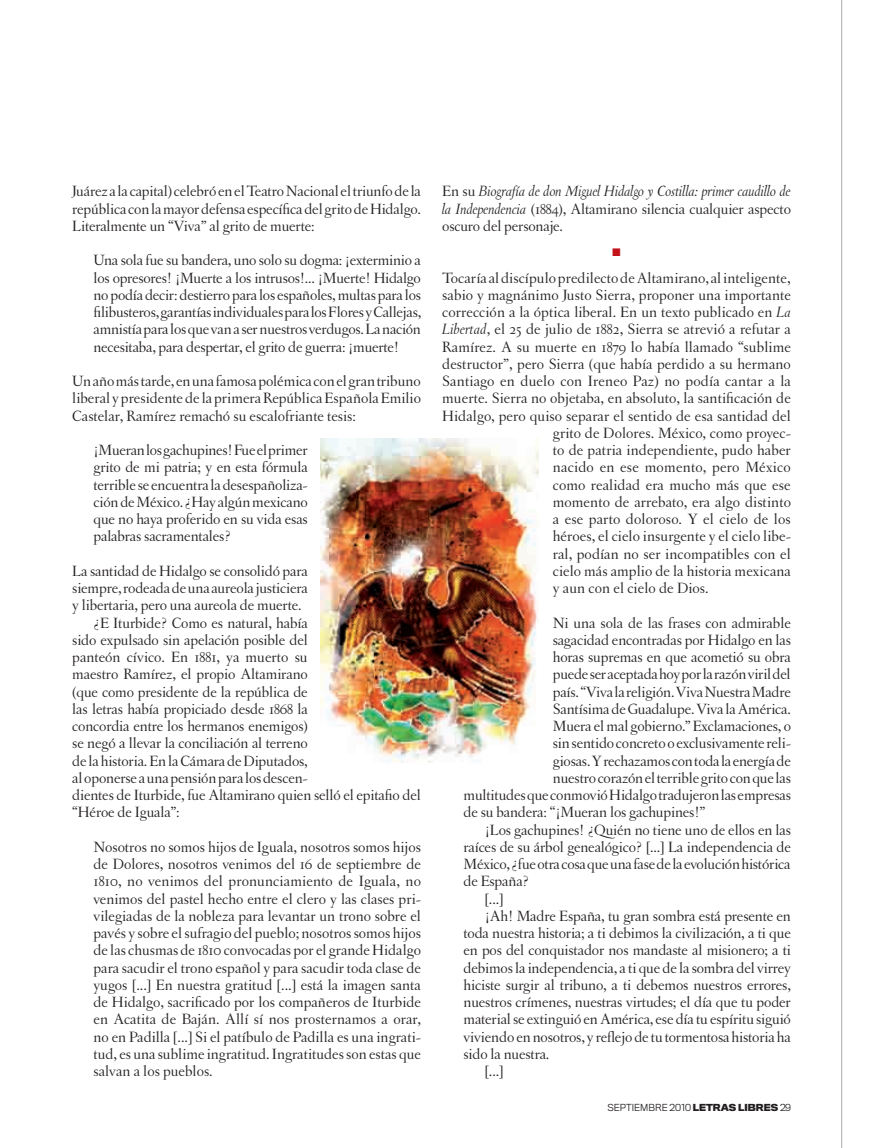
<style>
.page{position:relative;width:893px;height:1148px;background:#fff}
.page>*{position:absolute;margin:0;border:0;box-sizing:border-box;transform-origin:0 0}
.t1{font:15.75px/17.2px "Letras Oldstyle";letter-spacing:-.01em;color:#231f20;text-align:justify}
.t2{font:italic 15.75px/17.2px "Letras Oldstyle";letter-spacing:-.01em;color:#231f20;text-align:justify}
.t3{font:15.75px "Letras Oldstyle";letter-spacing:.01em;color:#231f20}
.t4{font:15.75px "Letras Oldstyle";letter-spacing:.015em;color:#231f20}
.t5{font:10.5px "Monotype Sorts";color:#c4121a}
.t6{font:300 9px "Titling Gothic FB Normal";color:#231f20}
.s1{font-style:normal}
.s2{font-style:italic}
.s3{font-weight:700}
</style>
<div class="page">
<hr style="left:841px;top:0;width:1px;height:1148px;background:#a8a9ad">
<img style="left:321px;top:439px;width:218px;height:324px">
<p class="t1" style="left:72px;top:183px;width:350px">Juárez a la capital) celebró en el Teatro Nacional el triunfo de la república con la mayor defensa específica del grito de Hidalgo.<br>Literalmente un “Viva” al grito de muerte:</p>
<p class="t1" style="left:94px;top:252px;width:329px">Una sola fue su bandera, uno solo su dogma: ¡exterminio a los opresores! ¡Muerte a los intrusos!... ¡Muerte! Hidalgo no podía decir: destierro para los españoles, multas para los filibusteros, garantías individuales para los Flores y Callejas, amnistía para los que van a ser nuestros verdugos. La nación necesitaba, para despertar, el grito de guerra: ¡muerte!</p>
<p class="t1" style="left:72px;top:372px;width:350px">Un año más tarde, en una famosa polémica con el gran tribuno liberal y presidente de la primera República Española Emilio Castelar, Ramírez remachó su escalofriante tesis:</p>
<p class="t1" style="left:94px;top:441px;width:216px">¡Mueran los gachupines! Fue el primer grito de mi patria; y en esta fórmula terrible se encuentra la desespañoliza&shy;ción de México. ¿Hay algún mexicano que no haya proferido en su vida esas palabras sacramentales?</p>
<p class="t1" style="left:72px;top:562px;width:237px">La santidad de Hidalgo se consolidó para</p>
<p class="t1" style="left:72px;top:579px;width:237px">siempre, rodeada de una aureola justiciera</p>
<p class="t1" style="left:72px;top:597px;width:231px">y libertaria, pero una aureola de muerte.</p>
<p class="t1" style="left:94px;top:614px;width:216px">¿E Iturbide? Como es natural, había</p>
<p class="t1" style="left:72px;top:631px;width:237px">sido expulsado sin apelación posible del</p>
<p class="t1" style="left:72px;top:648px;width:237px">panteón cívico. En 1881, ya muerto su</p>
<p class="t1" style="left:72px;top:666px;width:237px">maestro Ramírez, el propio Altamirano</p>
<p class="t1" style="left:72px;top:683px;width:237px">(que como presidente de la república de</p>
<p class="t1" style="left:72px;top:700px;width:237px">las letras había propiciado desde 1868 la</p>
<p class="t1" style="left:72px;top:717px;width:237px">concordia entre los hermanos enemigos)</p>
<p class="t1" style="left:72px;top:735px;width:237px">se negó a llevar la conciliación al terreno</p>
<p class="t1" style="left:72px;top:752px;width:237px">de la historia. En la Cámara de Diputados,</p>
<p class="t1" style="left:72px;top:769px;width:237px">al oponerse a una pensión para los descen-</p>
<p class="t1" style="left:72px;top:786px;width:350px">dientes de Iturbide, fue Altamirano quien selló el epitafio del</p>
<p class="t1" style="left:72px;top:804px;width:109px">“Héroe de Iguala”:</p>
<p class="t1" style="left:94px;top:838px;width:329px">Nosotros no somos hijos de Iguala, nosotros somos hijos de Dolores, nosotros venimos del 16 de septiembre de 1810, no venimos del pronunciamiento de Iguala, no venimos del pastel hecho entre el clero y las clases pri&shy;vilegiadas de la nobleza para levantar un trono sobre el pavés y sobre el sufragio del pueblo; nosotros somos hijos de las chusmas de 1810 convocadas por el grande Hidalgo para sacudir el trono español y para sacudir toda clase de yugos [...] En nuestra gratitud [...] está la imagen santa de Hidalgo, sacrificado por los compañeros de Iturbide en Acatita de Baján. Allí sí nos prosternamos a orar, no en Padilla [...] Si el patíbulo de Padilla es una ingrati&shy;tud, es una sublime ingratitud. Ingratitudes son estas que salvan a los pueblos.</p>
<p class="t2" style="left:442px;top:183px;width:350px"><span class="s1">En su</span> Biografía de don Miguel Hidalgo y Costilla: primer caudillo de la Independencia <span class="s1">(1884), Altamirano silencia cualquier aspecto oscuro del personaje.</span></p>
<p class="t5" style="left:613px;top:248px;width:9px">n</p>
<p class="t1" style="left:442px;top:269px;width:350px">Tocaría al discípulo predilecto de Altamirano, al inteligente,</p>
<p class="t1" style="left:442px;top:286px;width:350px">sabio y magnánimo Justo Sierra, proponer una importante</p>
<p class="t1" style="left:442px;top:303px;width:350px">corrección a la óptica liberal. En un texto publicado en <span class="s2">La</span></p>
<p class="t1" style="left:442px;top:321px;width:350px"><span class="s2">Libertad</span>, el 25 de julio de 1882, Sierra se atrevió a refutar a</p>
<p class="t1" style="left:442px;top:338px;width:350px">Ramírez. A su muerte en 1879 lo había llamado “sublime</p>
<p class="t1" style="left:442px;top:355px;width:350px">destructor”, pero Sierra (que había perdido a su hermano</p>
<p class="t3" style="left:442px;top:372px;width:350px">Santiago en duelo con Ireneo Paz) no podía cantar a la</p>
<p class="t1" style="left:442px;top:390px;width:350px">muerte. Sierra no objetaba, en absoluto, la santificación de</p>
<p class="t1" style="left:442px;top:407px;width:350px">Hidalgo, pero quiso separar el sentido de esa santidad del</p>
<p class="t1" style="left:553px;top:424px;width:240px">grito de Dolores. México, como proyec-</p>
<p class="t1" style="left:553px;top:441px;width:240px">to de patria independiente, pudo haber</p>
<p class="t4" style="left:553px;top:458px;width:239px">nacido en ese momento, pero México</p>
<p class="t1" style="left:553px;top:476px;width:239px">como realidad era mucho más que ese</p>
<p class="t1" style="left:553px;top:493px;width:240px">momento de arrebato, era algo distinto</p>
<p class="t3" style="left:553px;top:510px;width:239px">a ese parto doloroso. Y el cielo de los</p>
<p class="t1" style="left:553px;top:528px;width:240px">héroes, el cielo insurgente y el cielo libe-</p>
<p class="t1" style="left:553px;top:545px;width:240px">ral, podían no ser incompatibles con el</p>
<p class="t1" style="left:553px;top:562px;width:240px">cielo más amplio de la historia mexicana</p>
<p class="t1" style="left:553px;top:579px;width:157px">y aun con el cielo de Dios.</p>
<p class="t1" style="left:553px;top:614px;width:240px">Ni una sola de las frases con admirable</p>
<p class="t1" style="left:553px;top:631px;width:240px">sagacidad encontradas por Hidalgo en las</p>
<p class="t1" style="left:553px;top:648px;width:240px">horas supremas en que acometió su obra</p>
<p class="t1" style="left:553px;top:666px;width:239px">puede ser aceptada hoy por la razón viril del</p>
<p class="t1" style="left:553px;top:683px;width:240px">país. “Viva la religión. Viva Nuestra Madre</p>
<p class="t1" style="left:553px;top:700px;width:240px">Santísima de Guadalupe. Viva la América.</p>
<p class="t1" style="left:553px;top:717px;width:240px">Muera el mal gobierno.” Exclamaciones, o</p>
<p class="t1" style="left:553px;top:735px;width:240px">sin sentido concreto o exclusivamente reli-</p>
<p class="t1" style="left:553px;top:752px;width:240px">giosas. Y rechazamos con toda la energía de</p>
<p class="t1" style="left:553px;top:769px;width:240px">nuestro corazón el terrible grito con que las</p>
<p class="t1" style="left:463px;top:786px;width:329px">multitudes que conmovió Hidalgo tradujeron las empresas</p>
<p class="t1" style="left:463px;top:804px;width:243px">de su bandera: “¡Mueran los gachupines!”</p>
<p class="t1" style="left:485px;top:821px;width:308px">¡Los gachupines! ¿Quién no tiene uno de ellos en las</p>
<p class="t1" style="left:463px;top:838px;width:329px">raíces de su árbol genealógico? [...] La independencia de</p>
<p class="t1" style="left:463px;top:855px;width:329px">México, ¿fue otra cosa que una fase de la evolución histórica</p>
<p class="t1" style="left:463px;top:873px;width:67px">de España?</p>
<p class="t1" style="left:485px;top:890px;width:20px">[...]</p>
<p class="t1" style="left:485px;top:907px;width:308px">¡Ah! Madre España, tu gran sombra está presente en</p>
<p class="t1" style="left:463px;top:924px;width:329px">toda nuestra historia; a ti debimos la civilización, a ti que</p>
<p class="t1" style="left:463px;top:942px;width:329px">en pos del conquistador nos mandaste al misionero; a ti</p>
<p class="t1" style="left:463px;top:959px;width:329px">debimos la independencia, a ti que de la sombra del virrey</p>
<p class="t1" style="left:463px;top:976px;width:329px">hiciste surgir al tribuno, a ti debemos nuestros errores,</p>
<p class="t1" style="left:463px;top:993px;width:329px">nuestros crímenes, nuestras virtudes; el día que tu poder</p>
<p class="t1" style="left:463px;top:1011px;width:329px">material se extinguió en América, ese día tu espíritu siguió</p>
<p class="t1" style="left:463px;top:1028px;width:329px">viviendo en nosotros, y reflejo de tu tormentosa historia ha</p>
<p class="t1" style="left:463px;top:1045px;width:87px">sido la nuestra.</p>
<p class="t1" style="left:485px;top:1062px;width:20px">[...]</p>
<p class="t6" style="left:607px;top:1102px;width:185px">SEPTIEMBRE 2010 <span class="s3">LETRAS LIBRES</span> 29</p>
</div>
